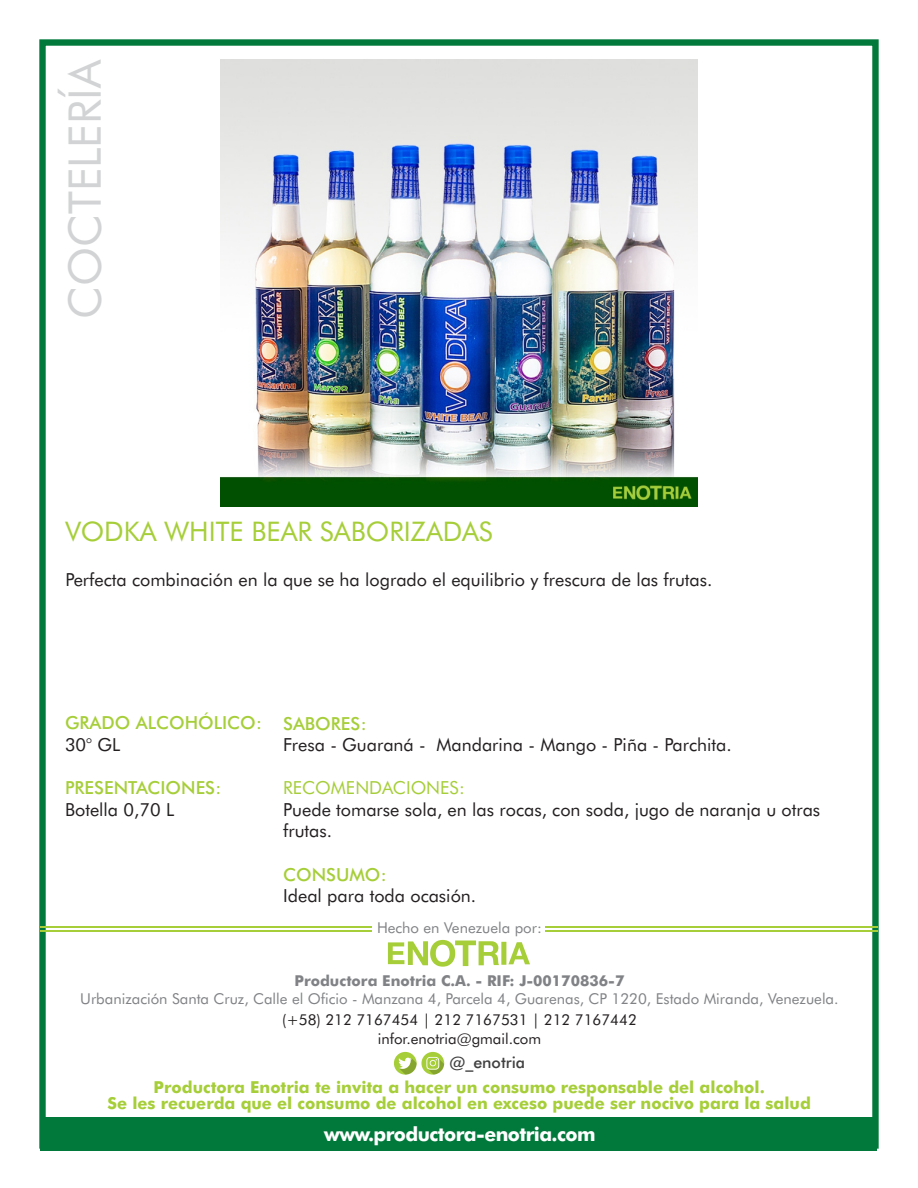
<style>
.page{position:relative;width:918px;height:1188px;background:#fff}
.page>*{position:absolute;margin:0;border:0;box-sizing:border-box;transform-origin:0 0}
.t1{font:45px "Futura BT";color:#d1d3d4}
.t2{font:27px "Futura BT";color:#a6ce39}
.t3{font:700 19.5px "Futura BT";letter-spacing:-.03em;color:#fff}
.t4{font:18px/21.6px "Futura BT";color:#231f20}
.t5{font:500 18px "Futura BT";color:#a6ce39}
.t6{font:18px "Futura BT";color:#a6ce39}
.t7{font:700 16.5px/15.9px "Futura BT";color:#a6ce39;text-align:center}
.t8{font:500 16.05px "Futura BT";color:#404041}
.t9{font:15px "Futura BT";color:#808285}
.t10{font:15px/19.4px "Futura BT";color:#231f20;text-align:center}
.t11{font:700 15px "Futura BT";color:#808285}
</style>
<div class="page">
<div style="left:39px;top:39px;width:840px;height:1110px;border:6px solid #00793a"></div>
<img style="left:221px;top:60px;width:476px;height:446px">
<hr style="left:545px;top:926px;width:332px;height:2px;background:#a6ce39">
<hr style="left:545px;top:930px;width:332px;height:2px;background:#a6ce39">
<hr style="left:41px;top:926px;width:331px;height:2px;background:#a6ce39">
<hr style="left:41px;top:930px;width:331px;height:2px;background:#a6ce39">
<div style="left:41px;top:1117px;width:836px;height:33px;background:#00793a"></div>
<svg style="left:388px;top:940px;width:142px;height:27px"></svg>
<div style="left:394px;top:1052px;width:23px;height:23px;background:#a6ce39;border-radius:50%"></div>
<svg style="left:399px;top:1052px;width:45px;height:23px"></svg>
<h1 class="t1" style="left:67px;top:319px;width:260px;rotate:-90deg">COCTELERÍA</h1>
<h2 class="t2" style="left:66px;top:520px;width:429px">VODKA WHITE BEAR SABORIZADAS</h2>
<p class="t4" style="left:66px;top:570px;width:648px">Perfecta combinación en la que se ha logrado el equilibrio y frescura de las frutas.</p>
<p class="t5" style="left:65px;top:716px;width:199px">GRADO ALCOHÓLICO:</p>
<p class="t4" style="left:65px;top:735px;width:57px">30° GL</p>
<p class="t5" style="left:65px;top:780px;width:158px">PRESENTACIONES:</p>
<p class="t4" style="left:65px;top:800px;width:111px">Botella 0,70 L</p>
<p class="t5" style="left:283px;top:716px;width:85px">SABORES:</p>
<p class="t4" style="left:283px;top:736px;width:450px">Fresa - Guaraná - Mandarina - Mango - Piña - Parchita.</p>
<p class="t6" style="left:283px;top:781px;width:183px">RECOMENDACIONES:</p>
<p class="t4" style="left:283px;top:800px;width:539px">Puede tomarse sola, en las rocas, con soda, jugo de naranja u otras frutas.</p>
<p class="t5" style="left:283px;top:867px;width:105px">CONSUMO:</p>
<p class="t4" style="left:283px;top:887px;width:195px">Ideal para toda ocasión.</p>
<p class="t9" style="left:377px;top:921px;width:166px">Hecho en Venezuela por:</p>
<p class="t11" style="left:294px;top:975px;width:331px">Productora Enotria C.A. - RIF: J-00170836-7</p>
<p class="t9" style="left:80px;top:993px;width:760px">Urbanización Santa Cruz, Calle el Oficio - Manzana 4, Parcela 4, Guarenas, CP 1220, Estado Miranda, Venezuela.</p>
<p class="t10" style="left:282px;top:1011px;width:356px">(+58) 212 7167454 | 212 7167531 | 212 7167442 infor.enotria@gmail.com</p>
<p class="t7" style="left:108px;top:1080px;width:705px">Productora Enotria te invita a hacer un consumo responsable del alcohol.<br>Se les recuerda que el consumo de alcohol en exceso puede ser nocivo para la salud</p>
<p class="t3" style="left:324px;top:1126px;width:273px">www.productora-enotria.com</p>
<p class="t8" style="left:449px;top:1056px;width:77px">@_enotria</p>
</div>
